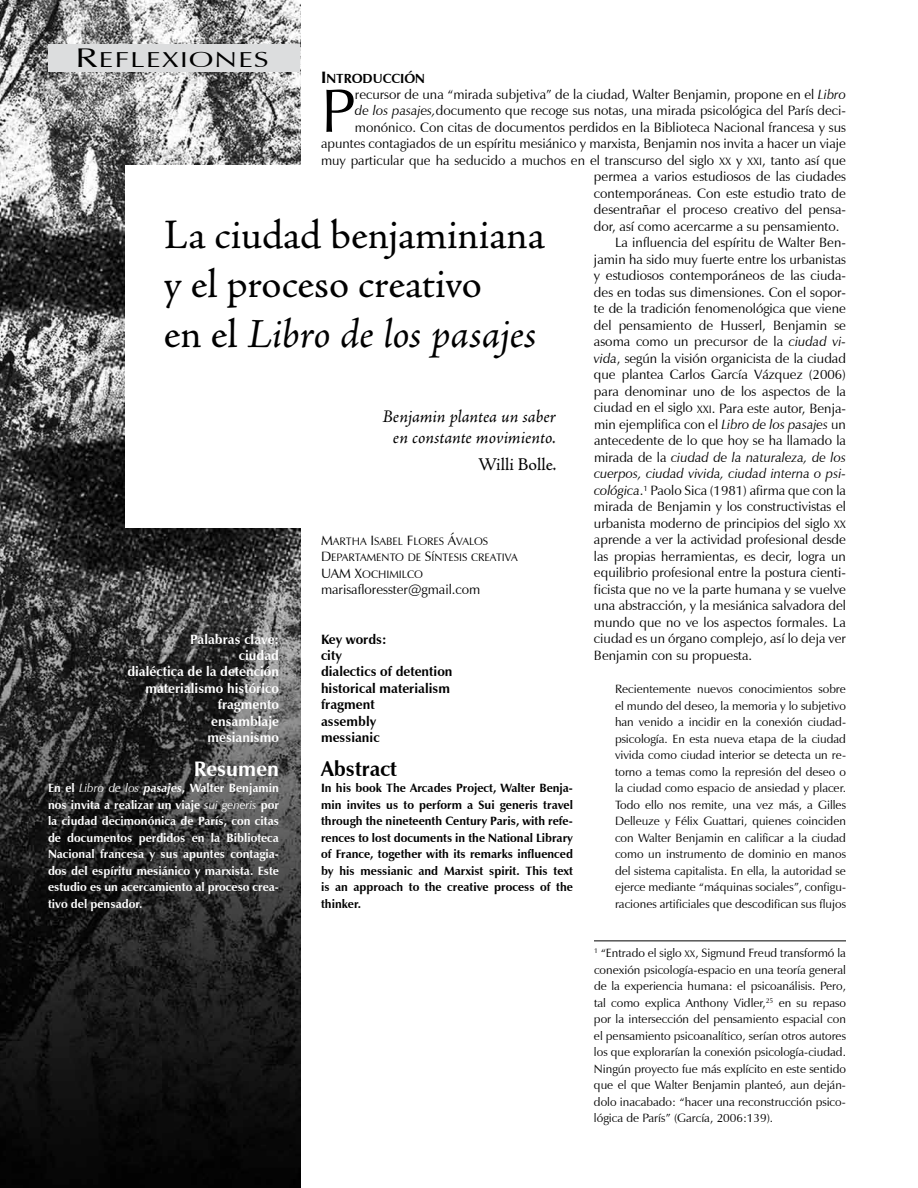
<style>
.page{position:relative;width:918px;height:1188px;background:#fff}
.page>*{position:absolute;margin:0;border:0;box-sizing:border-box;transform-origin:0 0}
.t1{font:61.8px "Zapf Humanist 601 BT";color:#000}
.t2{font:42px/49.5px "Adobe Jenson Pro";color:#000}
.t3{font:21.6px "Zapf Humanist 601 BT Roman SC800";letter-spacing:.03em;color:#000;scale:1.4 1}
.t4{font:700 21px "Zapf Humanist 601 BT";color:#000}
.t5{font:700 21px "Zapf Humanist 601 BT";color:#fff}
.t6{font:italic 18px/21px "Adobe Jenson Pro";letter-spacing:-.005em;color:#000;text-align:center}
.t7{font:18px "Adobe Jenson Pro";color:#000}
.t8{font:13.5px "Zapf Humanist 601 BT";color:#000}
.t9{font:700 13.5px/16.5px "Zapf Humanist 601 BT";color:#fff;text-align:right}
.t10{font:700 13.5px/16.5px "Zapf Humanist 601 BT";color:#000}
.t11{font:italic 13.5px "Zapf Humanist 601 BT";color:#000}
.t12{font:13.2px "Zapf Humanist 601 BT Bold SC800";color:#000}
.t13{font:12px/16.5px "Zapf Humanist 601 BT";color:#000;text-align:justify}
.t14{font:700 12px/16.5px "Zapf Humanist 601 BT";color:#000;text-align:justify}
.t15{font:700 12px/16.5px "Zapf Humanist 601 BT";color:#fff;text-align:justify}
.t16{font:10.8px/16.5px "Zapf Humanist 601 BT Roman SC800";color:#000}
.s1{font-size:27px}
.s2{font-size:16.5px}
.s3{font-style:italic}
.s4{font-family:"Zapf Humanist 601 BT Roman SC800";font-size:10.8px}
.s5{font-style:normal}
.s6{font-family:"Zapf Humanist 601 BT Roman SC800";font-size:9.6px}
.s7{font-size:13.5px}
.s8{font-weight:400;font-style:italic}
</style>
<div class="page">
<img style="left:0;top:0;width:300px;height:1188px">
<div style="left:126px;top:165px;width:468px;height:363px;background:#fff"></div>
<div style="left:48px;top:44px;width:252px;height:28px;background:#dcddde"></div>
<hr style="left:594px;top:940px;width:252px;height:1px;background:#000">
<h3 class="t3" style="left:75px;top:46px;width:140px"><span class="s1">R</span>EFLEXIONES</h3>
<p class="t12" style="left:321px;top:70px;width:106px"><span class="s2">I</span> NTRODUCCIÓN</p>
<h1 class="t1" style="left:321px;top:72px;width:35px">P</h1>
<p class="t8" style="left:355px;top:86px;width:493px">recursor de una “mirada subjetiva” de la ciudad, Walter Benjamin, propone en el <span class="s3">Libro</span></p>
<p class="t8" style="left:355px;top:102px;width:493px"><span class="s3">de los pasajes,</span>documento que recoge sus notas, una mirada psicológica del París deci-</p>
<p class="t8" style="left:355px;top:119px;width:493px">monónico. Con citas de documentos perdidos en la Biblioteca Nacional francesa y sus</p>
<p class="t8" style="left:321px;top:135px;width:527px">apuntes contagiados de un espíritu mesiánico y marxista, Benjamin nos invita a hacer un viaje</p>
<p class="t8" style="left:321px;top:152px;width:527px">muy particular que ha seducido a muchos en el transcurso del siglo <span class="s4">XX</span> y <span class="s4">XXI</span>, tanto así que</p>
<p class="t8" style="left:594px;top:168px;width:254px">permea a varios estudiosos de las ciudades</p>
<p class="t8" style="left:594px;top:185px;width:254px">contemporáneas. Con este estudio trato de</p>
<p class="t8" style="left:594px;top:201px;width:254px">desentrañar el proceso creativo del pensa-</p>
<p class="t8" style="left:594px;top:218px;width:247px">dor, así como acercarme a su pensamiento.</p>
<p class="t8" style="left:615px;top:234px;width:232px">La influencia del espíritu de Walter Ben-</p>
<p class="t8" style="left:594px;top:251px;width:253px">jamin ha sido muy fuerte entre los urbanistas</p>
<p class="t8" style="left:594px;top:267px;width:253px">y estudiosos contemporáneos de las ciuda-</p>
<p class="t8" style="left:594px;top:284px;width:254px">des en todas sus dimensiones. Con el sopor-</p>
<p class="t8" style="left:594px;top:300px;width:253px">te de la tradición fenomenológica que viene</p>
<p class="t8" style="left:594px;top:317px;width:253px">del pensamiento de Husserl, Benjamin se</p>
<p class="t8" style="left:594px;top:333px;width:253px">asoma como un precursor de la <span class="s3">ciudad vi-</span></p>
<p class="t8" style="left:594px;top:350px;width:253px"><span class="s3">vida</span>, según la visión organicista de la ciudad</p>
<p class="t8" style="left:594px;top:366px;width:254px">que plantea Carlos García Vázquez (2006)</p>
<p class="t8" style="left:594px;top:383px;width:254px">para denominar uno de los aspectos de la</p>
<p class="t8" style="left:594px;top:399px;width:254px">ciudad en el siglo <span class="s4">XXI</span>. Para este autor, Benja-</p>
<p class="t8" style="left:594px;top:416px;width:254px">min ejemplifica con el <span class="s3">Libro de los pasajes</span> un</p>
<p class="t8" style="left:594px;top:432px;width:254px">antecedente de lo que hoy se ha llamado la</p>
<p class="t11" style="left:594px;top:449px;width:253px"><span class="s5">mirada de la</span> ciudad de la naturaleza, de los</p>
<p class="t11" style="left:594px;top:466px;width:253px">cuerpos, ciudad vivida, ciudad interna o psi-</p>
<p class="t8" style="left:594px;top:482px;width:253px"><span class="s3">cológica</span>.<sup>1</sup> Paolo Sica (1981) afirma que con la</p>
<p class="t8" style="left:594px;top:498px;width:253px">mirada de Benjamin y los constructivistas el</p>
<p class="t8" style="left:594px;top:515px;width:253px">urbanista moderno de principios del siglo <span class="s4">XX</span></p>
<p class="t8" style="left:594px;top:531px;width:253px">aprende a ver la actividad profesional desde</p>
<p class="t8" style="left:594px;top:548px;width:253px">las propias herramientas, es decir, logra un</p>
<p class="t8" style="left:594px;top:564px;width:254px">equilibrio profesional entre la postura cienti-</p>
<p class="t8" style="left:594px;top:581px;width:254px">ficista que no ve la parte humana y se vuelve</p>
<p class="t8" style="left:594px;top:597px;width:254px">una abstracción, y la mesiánica salvadora del</p>
<p class="t8" style="left:594px;top:614px;width:253px">mundo que no ve los aspectos formales. La</p>
<p class="t8" style="left:594px;top:630px;width:253px">ciudad es un órgano complejo, así lo deja ver</p>
<p class="t8" style="left:594px;top:647px;width:160px">Benjamin con su propuesta.</p>
<p class="t13" style="left:615px;top:681px;width:233px">Recientemente nuevos conocimientos sobre el mundo del deseo, la memoria y lo subjetivo han venido a incidir en la conexión ciudad&shy;psicología. En esta nueva etapa de la ciudad vivida como ciudad interior se detecta un re&shy;torno a temas como la represión del deseo o la ciudad como espacio de ansiedad y placer.<br>Todo ello nos remite, una vez más, a Gilles Delleuze y Félix Guattari, quienes coinciden con Walter Benjamin en calificar a la ciudad como un instrumento de dominio en manos del sistema capitalista. En ella, la autoridad se ejerce mediante “máquinas sociales”, configu&shy;raciones artificiales que descodifican sus flujos</p>
<p class="t13" style="left:594px;top:945px;width:254px"><sup>1</sup> “Entrado el siglo <span class="s6">XX</span>, Sigmund Freud transformó la conexión psicología-espacio en una teoría general de la experiencia humana: el psicoanálisis. Pero, tal como explica Anthony Vidler,<sup>25</sup> en su repaso por la intersección del pensamiento espacial con el pensamiento psicoanalítico, serían otros autores los que explorarían la conexión psicología-ciudad.<br>Ningún proyecto fue más explícito en este sentido que el que Walter Benjamin planteó, aun deján&shy;dolo inacabado: “hacer una reconstrucción psico&shy;lógica de París” (García, 2006:139).</p>
<h2 class="t2" style="left:164px;top:210px;width:383px">La ciudad benjaminiana y el proceso creativo<br>en el <span class="s3">Libro de los pasajes</span></h2>
<h3 class="t6" style="left:383px;top:406px;width:175px">Benjamin plantea un saber en constante movimiento.</h3>
<h3 class="t7" style="left:478px;top:454px;width:80px">Willi Bolle.</h3>
<p class="t16" style="left:321px;top:533px;width:198px"><span class="s7">M</span>ARTHA <span class="s7">I</span> SABEL <span class="s7">F</span> LORES <span class="s7">Á</span>VALOS<br><span class="s7">D</span> EPARTAM ENTO DE <span class="s7">S</span>ÍNTESIS CREATIVA<br><span class="s7">UAM X</span>OCHIMILCO</p>
<p class="t8" style="left:321px;top:581px;width:161px">marisafloresster@gmail.com</p>
<p class="t10" style="left:321px;top:631px;width:133px">Key words:<br>city<br>dialectics of detention historical materialism fragment<br>assembly<br>messianic</p>
<h3 class="t4" style="left:321px;top:755px;width:78px">Abstract</h3>
<p class="t14" style="left:321px;top:780px;width:253px">In his book The Arcades Project, Walter Benja&shy;min invites us to perform a Sui generis travel through the nineteenth Century Paris, with refe&shy;rences to lost documents in the National Library of France, together with its remarks influenced by his messianic and Marxist spirit. This text is an approach to the creative process of the thinker.</p>
<p class="t9" style="left:127px;top:631px;width:153px">Palabras clave:<br>ciudad<br>dialéctica de la detención materialismo histórico fragmento<br>ensamblaje<br>mesianismo</p>
<h3 class="t5" style="left:194px;top:755px;width:87px">Resumen</h3>
<p class="t15" style="left:48px;top:780px;width:233px">En el <span class="s8">Libro de los</span> <span class="s3">pasajes</span>, Walter Benjamin nos invita a realizar un viaje <span class="s8">sui generis</span> por la ciudad decimonónica de París, con citas de documentos perdidos en la Biblioteca Nacional francesa y sus apuntes contagia&shy;dos del espíritu mesiánico y marxista. Este estudio es un acercamiento al proceso crea&shy;tivo del pensador.</p>
</div>
